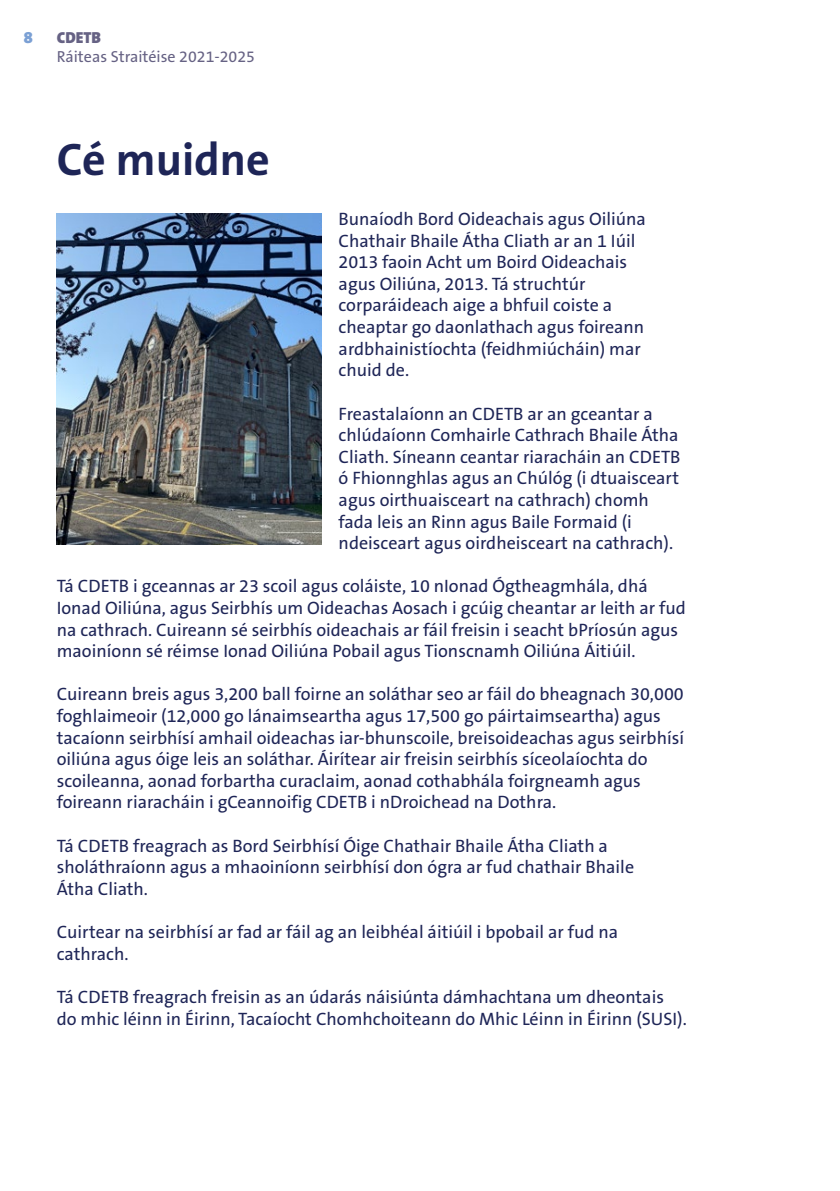
<style>
.page{position:relative;width:840px;height:1191px;background:#fff}
.page>*{position:absolute;margin:0;border:0;box-sizing:border-box;transform-origin:0 0}
.Heading1{font:700 46px "The Sans";color:#1e2557}
.body{font:18px/21.6px "The Sans B5 Plain";color:#1e2557}
.t1{font:16px "The Sans B5 Plain";color:#666284}
.t2{font:900 16px "The Sans";color:#666284}
.t3{font:16px "The Sans Black Caps";color:#7ba0d4}
</style>
<div class="page">
<img style="left:57px;top:214px;width:264px;height:330px">
<p class="t3" style="left:24px;top:24px;width:11px">8</p>
<p class="t2" style="left:57px;top:24px;width:46px">CDETB</p>
<p class="t1" style="left:57px;top:48px;width:200px">Ráiteas Straitéise 2021-2025</p>
<p class="Heading1" style="left:57px;top:121px;width:214px">Cé muidne</p>
<p class="body" style="left:338px;top:209px;width:308px">Bunaíodh Bord Oideachais agus Oiliúna Chathair Bhaile Átha Cliath ar an 1 Iúil 2013 faoin Acht um Boird Oideachais agus Oiliúna, 2013. Tá struchtúr corparáideach aige a bhfuil coiste a cheaptar go daonlathach agus foireann ardbhainistíochta (feidhmiúcháin) mar chuid de.</p>
<p class="body" style="left:338px;top:403px;width:343px">Freastalaíonn an CDETB ar an gceantar a chlúdaíonn Comhairle Cathrach Bhaile Átha Cliath. Síneann ceantar riaracháin an CDETB ó Fhionnghlas agus an Chúlóg (i dtuaisceart agus oirthuaisceart na cathrach) chomh fada leis an Rinn agus Baile Formaid (i ndeisceart agus oirdheisceart na cathrach).</p>
<p class="body" style="left:57px;top:576px;width:630px">Tá CDETB i gceannas ar 23 scoil agus coláiste, 10 nIonad Ógtheagmhála, dhá Ionad Oiliúna, agus Seirbhís um Oideachas Aosach i gcúig cheantar ar leith ar fud na cathrach. Cuireann sé seirbhís oideachais ar fáil freisin i seacht bPríosún agus maoiníonn sé réimse Ionad Oiliúna Pobail agus Tionscnamh Oiliúna Áitiúil.</p>
<p class="body" style="left:57px;top:684px;width:628px">Cuireann breis agus 3,200 ball foirne an soláthar seo ar fáil do bheagnach 30,000 foghlaimeoir (12,000 go lánaimseartha agus 17,500 go páirtaimseartha) agus tacaíonn seirbhísí amhail oideachas iar-bhunscoile, breisoideachas agus seirbhísí oiliúna agus óige leis an soláthar. Áirítear air freisin seirbhís síceolaíochta do scoileanna, aonad forbartha curaclaim, aonad cothabhála foirgneamh agus foireann riaracháin i gCeannoifig CDETB i nDroichead na Dothra.</p>
<p class="body" style="left:57px;top:835px;width:578px">Tá CDETB freagrach as Bord Seirbhísí Óige Chathair Bhaile Átha Cliath a sholáthraíonn agus a mhaoiníonn seirbhísí don ógra ar fud chathair Bhaile<br>Átha Cliath.</p>
<p class="body" style="left:57px;top:922px;width:562px">Cuirtear na seirbhísí ar fad ar fáil ag an leibhéal áitiúil i bpobail ar fud na cathrach.</p>
<p class="body" style="left:57px;top:986px;width:631px">Tá CDETB freagrach freisin as an údarás náisiúnta dámhachtana um dheontais do mhic léinn in Éirinn, Tacaíocht Chomhchoiteann do Mhic Léinn in Éirinn (SUSI).</p>
</div>
